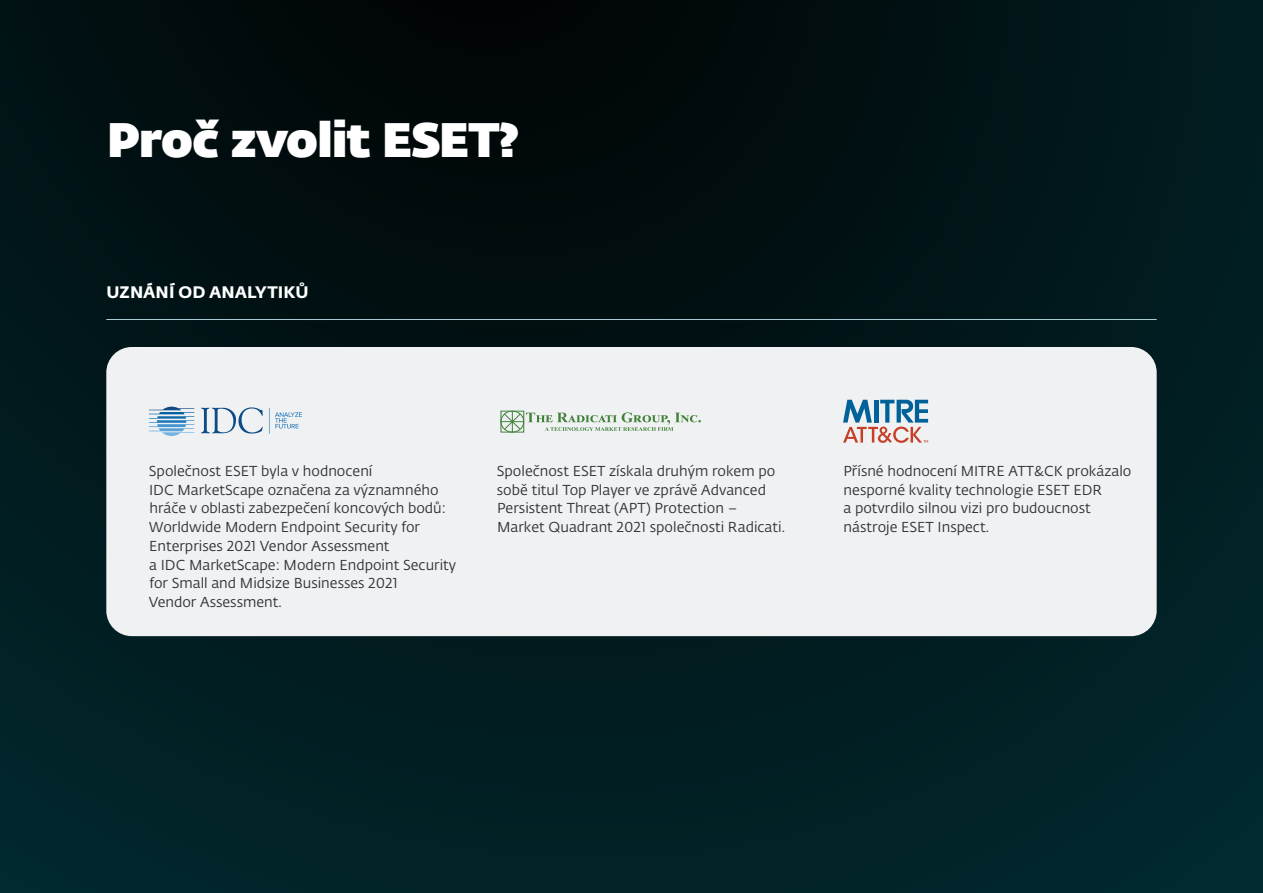
<style>
.page{position:relative;width:1263px;height:893px;background:#fff}
.page>*{position:absolute;margin:0;border:0;box-sizing:border-box;transform-origin:0 0}
.t1{font:800 48px "Fedra Sans Dis Std";color:#fff}
.t2{font:16.5px "Fedra Sans Alt Pro Bold LF";letter-spacing:.01em;color:#fff}
.t3{font:14.25px/18.8px "Fedra Sans Alt Pro Book LF";color:#303438}
</style>
<div class="page">
<img style="left:0;top:0;width:1263px;height:893px">
<div style="left:106px;top:347px;width:1051px;height:289px;background:#f0f1f2;border-radius:26px"></div>
<hr style="left:106px;top:319px;width:1051px;height:1px;background:#a9ced5">
<svg style="left:501px;top:411px;width:200px;height:21px"></svg>
<div style="left:501px;top:411px;width:23px;height:21px;border:1px solid #42823b;border-radius:50%"></div>
<svg style="left:201px;top:407px;width:62px;height:27px"></svg>
<svg style="left:149px;top:407px;width:45px;height:29px"></svg>
<svg style="left:269px;top:408px;width:33px;height:26px"></svg>
<svg style="left:843px;top:400px;width:85px;height:43px"></svg>
<h1 class="t1" style="left:108px;top:101px;width:412px">Proč zvolit ESET?</h1>
<p class="t2" style="left:107px;top:279px;width:204px">UZNÁNÍ OD ANALYTIKŮ</p>
<p class="t3" style="left:149px;top:461px;width:309px">Společnost ESET byla v hodnocení<br>IDC MarketScape označena za významného hráče v oblasti zabezpečení koncových bodů:<br>Worldwide Modern Endpoint Security for Enterprises 2021 Vendor Assessment<br>a IDC MarketScape: Modern Endpoint Security for Small and Midsize Businesses 2021<br>Vendor Assessment.</p>
<p class="t3" style="left:497px;top:461px;width:290px">Společnost ESET získala druhým rokem po sobě titul Top Player ve zprávě Advanced Persistent Threat (APT) Protection – Market Quadrant 2021 společnosti Radicati.</p>
<p class="t3" style="left:843px;top:461px;width:290px">Přísné hodnocení MITRE ATT&amp;CK prokázalo nesporné kvality technologie ESET EDR<br>a potvrdilo silnou vizi pro budoucnost nástroje ESET Inspect.</p>
</div>
